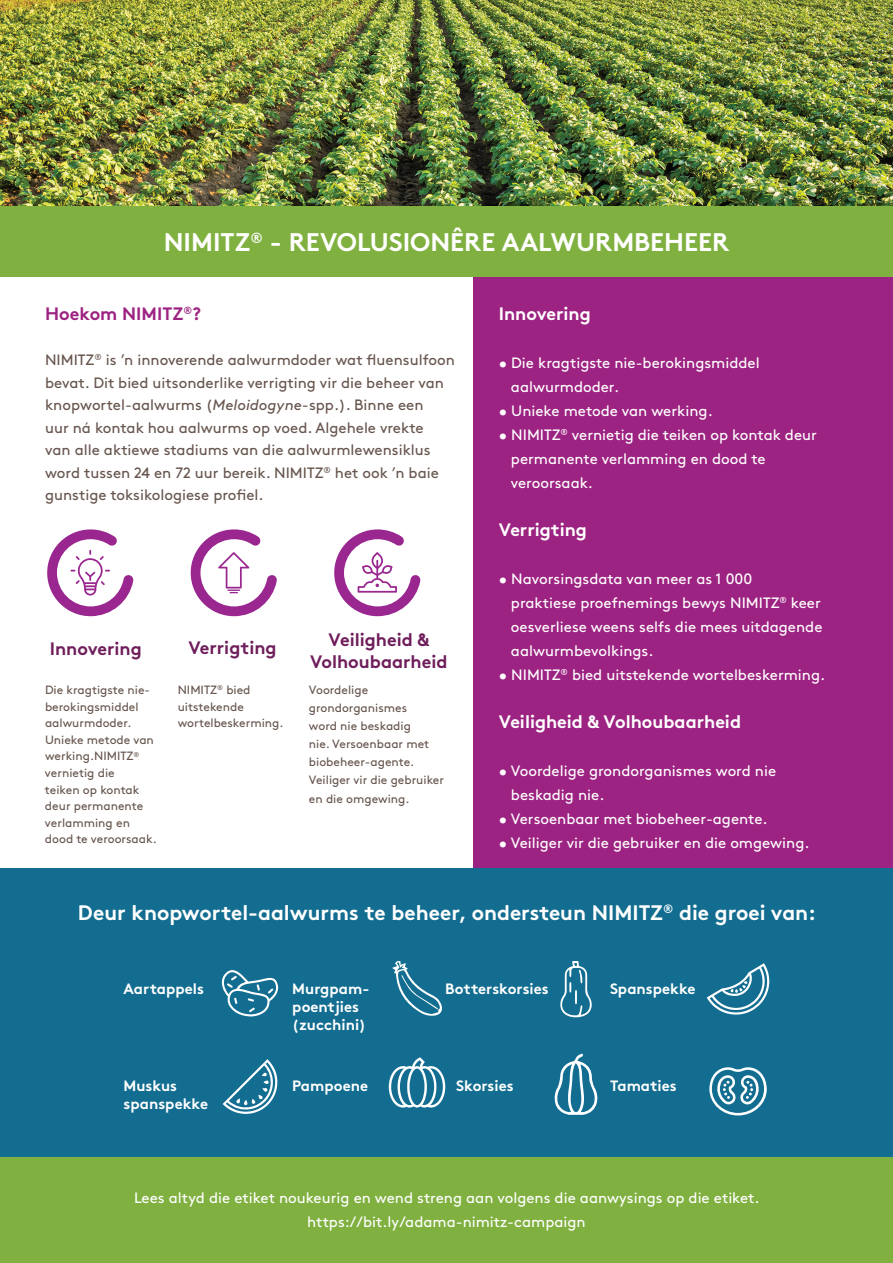
<style>
.page{position:relative;width:893px;height:1263px;background:#fff}
.page>*{position:absolute;margin:0;border:0;box-sizing:border-box;transform-origin:0 0}
.t1{font:700 25.5px "Brown Pro";color:#fff}
.t2{font:700 21px "Brown Pro";color:#fff}
.t3{font:700 18px "Brown Pro";color:#fff}
.t4{font:700 18px/21.6px "Brown Pro";color:#6f1e5b;text-align:center}
.t5{font:700 18px "Brown Pro";color:#9d2382}
.t6{font:15px/24px "Brown Pro";color:#fff}
.t7{font:15px/22.5px "Brown Pro";color:#67554e}
.t8{font:700 15px/18px "Brown Pro";color:#fff}
.t9{font:12px/16.5px "Brown Pro";color:#67554e}
.s1{font-family:"Brown LL Pan";font-style:italic}
</style>
<div class="page">
<img style="left:0;top:0;width:893px;height:206px">
<div style="left:0;top:206px;width:893px;height:71px;background:#80b140"></div>
<div style="left:0;top:1157px;width:893px;height:106px;background:#80b140"></div>
<div style="left:0;top:868px;width:893px;height:289px;background:#126d90"></div>
<div style="left:473px;top:277px;width:420px;height:591px;background:#9d2382"></div>
<svg style="left:222px;top:970px;width:56px;height:46px"></svg>
<svg style="left:392px;top:961px;width:50px;height:55px"></svg>
<svg style="left:560px;top:961px;width:32px;height:56px"></svg>
<svg style="left:707px;top:963px;width:62px;height:52px"></svg>
<svg style="left:223px;top:1059px;width:55px;height:55px"></svg>
<svg style="left:389px;top:1057px;width:56px;height:50px"></svg>
<svg style="left:554px;top:1054px;width:44px;height:61px"></svg>
<svg style="left:709px;top:1067px;width:58px;height:48px"></svg>
<svg style="left:47px;top:529px;width:87px;height:87px"></svg>
<svg style="left:334px;top:529px;width:87px;height:87px"></svg>
<svg style="left:191px;top:529px;width:86px;height:87px"></svg>
<h1 class="t1" style="left:164px;top:222px;width:567px">NIMITZ<sup>®</sup> - REVOLUSIONÊRE AALWURMBEHEER</h1>
<p class="t5" style="left:45px;top:299px;width:158px">Hoekom NIMITZ<sup>®</sup>?</p>
<p class="t7" style="left:45px;top:348px;width:411px">NIMITZ<sup>®</sup> is ’n innoverende aalwurmdoder wat fluensulfoon bevat. Dit bied uitsonderlike verrigting vir die beheer van knopwortel-aalwurms (<span class="s1">Meloidogyne</span>-spp.). Binne een<br>uur ná kontak hou aalwurms op voed. Algehele vrekte<br>van alle aktiewe stadiums van die aalwurmlewensiklus word tussen 24 en 72 uur bereik. NIMITZ<sup>®</sup> het ook ’n baie gunstige toksikologiese profiel.</p>
<p class="t4" style="left:50px;top:636px;width:93px">Innovering</p>
<p class="t4" style="left:188px;top:634px;width:90px">Verrigting</p>
<p class="t4" style="left:310px;top:627px;width:139px">Veiligheid &amp;<br>Volhoubaarheid</p>
<p class="t9" style="left:45px;top:681px;width:113px">Die kragtigste nie&shy;berokingsmiddel aalwurmdoder.<br>Unieke metode van werking.NIMITZ<sup>® </sup>vernietig die<br>teiken op kontak deur permanente verlamming en dood te veroorsaak.</p>
<p class="t9" style="left:178px;top:681px;width:107px">NIMITZ<sup>®</sup> bied uitstekende wortelbeskerming.</p>
<p class="t9" style="left:309px;top:680px;width:137px;line-height:18px">Voordelige grondorganismes<br>word nie beskadig<br>nie. Versoenbaar met biobeheer-agente.<br>Veiliger vir die gebruiker en die omgewing.</p>
<p class="t3" style="left:499px;top:299px;width:93px">Innovering</p>
<p class="t6" style="left:511px;top:350px;width:250px;text-indent:-12px">• Die kragtigste nie-berokingsmiddel aalwurmdoder.</p>
<p class="t6" style="left:499px;top:398px;width:215px">• Unieke metode van werking.</p>
<p class="t6" style="left:511px;top:422px;width:308px;text-indent:-12px">• NIMITZ<sup>®</sup> vernietig die teiken op kontak deur permanente verlamming en dood te veroorsaak.</p>
<p class="t3" style="left:499px;top:515px;width:90px">Verrigting</p>
<p class="t6" style="left:511px;top:566px;width:313px;text-indent:-12px">• Navorsingsdata van meer as 1 000<br>praktiese proefnemings bewys NIMITZ<sup>®</sup> keer oesverliese weens selfs die mees uitdagende aalwurmbevolkings.</p>
<p class="t6" style="left:499px;top:662px;width:328px">• NIMITZ<sup>®</sup> bied uitstekende wortelbeskerming.</p>
<p class="t3" style="left:499px;top:707px;width:244px">Veiligheid &amp; Volhoubaarheid</p>
<p class="t6" style="left:511px;top:758px;width:267px;text-indent:-12px">• Voordelige grondorganismes word nie beskadig nie.</p>
<p class="t6" style="left:499px;top:806px;width:270px">• Versoenbaar met biobeheer-agente.</p>
<p class="t6" style="left:499px;top:830px;width:312px">• Veiliger vir die gebruiker en die omgewing.</p>
<h2 class="t2" style="left:78px;top:895px;width:740px">Deur knopwortel-aalwurms te beheer, ondersteun NIMITZ<sup>®</sup> die groei van:</h2>
<p class="t8" style="left:124px;top:978px;width:82px">Aartappels</p>
<p class="t8" style="left:445px;top:978px;width:105px">Botterskorsies</p>
<p class="t8" style="left:610px;top:978px;width:87px">Spanspekke</p>
<p class="t8" style="left:292px;top:978px;width:79px">Murgpam&shy;poentjies (zucchini)</p>
<p class="t8" style="left:124px;top:1075px;width:55px">Muskus</p>
<p class="t8" style="left:292px;top:1075px;width:77px">Pampoene</p>
<p class="t8" style="left:456px;top:1075px;width:59px">Skorsies</p>
<p class="t8" style="left:610px;top:1075px;width:68px">Tamaties</p>
<p class="t8" style="left:124px;top:1093px;width:86px">spanspekke</p>
<p class="t6" style="left:134px;top:1184px;width:627px;text-align:center">Lees altyd die etiket noukeurig en wend streng aan volgens die aanwysings op die etiket. https://bit.ly/adama-nimitz-campaign</p>
</div>
